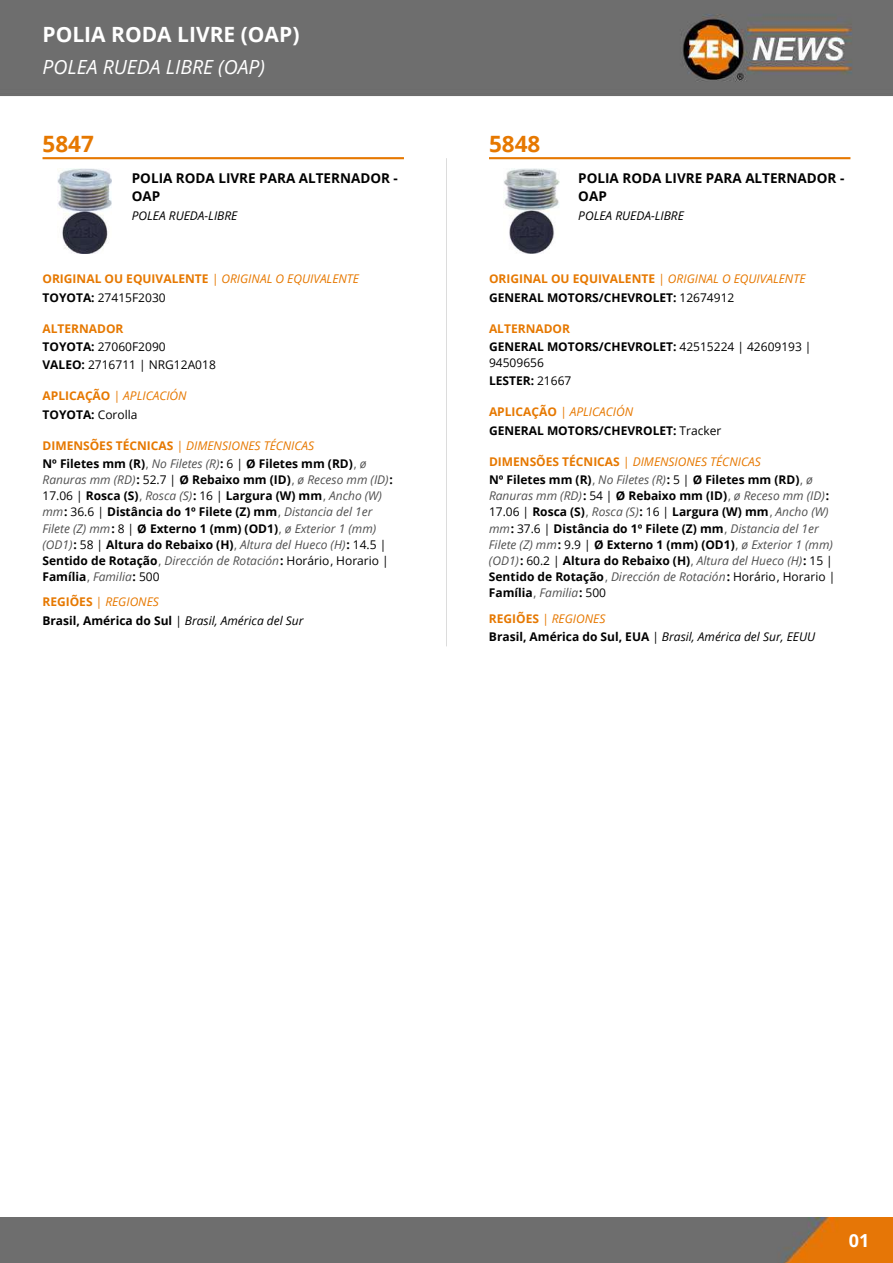
<style>
.page{position:relative;width:893px;height:1263px;background:#fff}
.page>*{position:absolute;margin:0;border:0;box-sizing:border-box;transform-origin:0 0}
.t1{font:700 22.5px "Open Sans";color:#e67800}
.t2{font:700 21px "Open Sans";color:#fff}
.t3{font:italic 19.5px "Open Sans";color:#fff}
.t4{font:700 18px "Open Sans";color:#fff}
.t5{font:700 13.5px/18.3px "Open Sans";color:#000}
.t6{font:italic 12px/16.2px "Open Sans";color:#505050}
.t7{font:700 12px/18.3px "Open Sans";color:#000}
.t8{font:italic 12px/18.3px "Open Sans";color:#000}
.t9{font:12px/18.3px "Open Sans";color:#000}
.t10{font:700 12px/18.3px "Open Sans";color:#e67800}
.t11{font:italic 12px/18.3px "Open Sans";color:#e67800}
.s1{font-weight:400;font-style:italic}
.s2{color:#000}
.s3{font-weight:400;color:#000}
.s4{font-weight:700;color:#e67800}
.s5{font-weight:700}
.s6{font-weight:700;font-style:normal}
.s7{font-weight:700;font-style:normal;color:#000}
.s8{font-style:normal;color:#000}
.s9{color:#e67800}
.s10{font-weight:400;font-style:italic;color:#e67800}
.s11{font-weight:400;color:#505050}
.s12{font-weight:400;font-style:italic;color:#505050}
.s13{font-weight:400}
.s14{font-style:normal}
.s15{font-weight:700;font-style:normal;color:#e67800}
</style>
<div class="page">
<img style="left:0;top:0;width:893px;height:96px">
<img style="left:0;top:1217px;width:893px;height:46px">
<hr style="left:43px;top:157px;width:361px;height:2px;background:#e67800">
<img style="left:58px;top:169px;width:54px;height:84px">
<hr style="left:489px;top:157px;width:361px;height:2px;background:#e67800">
<img style="left:504px;top:169px;width:56px;height:84px">
<hr style="left:446px;top:158px;width:1px;height:488px;background:#dcdcdc">
<h2 class="t2" style="left:43px;top:19px;width:258px">POLIA RODA LIVRE (OAP)</h2>
<h3 class="t3" style="left:43px;top:54px;width:224px">POLEA RUEDA LIBRE (OAP)</h3>
<h1 class="t1" style="left:43px;top:128px;width:53px">5847</h1>
<p class="t5" style="left:132px;top:168px;width:268px">POLIA RODA LIVRE PARA ALTERNADOR -<br>OAP</p>
<p class="t8" style="left:132px;top:206px;width:107px">POLEA RUEDA-LIBRE</p>
<p class="t10" style="left:43px;top:269px;width:318px">ORIGINAL OU EQUIVALENTE <span class="s1">| ORIGINAL O EQUIVALENTE<br></span><span class="s2">TOYOTA:</span> <span class="s3">27415F2030</span></p>
<p class="t9" style="left:43px;top:319px;width:175px"><span class="s4">ALTERNADOR<br></span><span class="s5">TOYOTA:</span> 27060F2090<br><span class="s5">VALEO:</span> 2716711 | NRG12A018</p>
<p class="t11" style="left:43px;top:386px;width:146px"><span class="s6">APLICAÇÃO</span> | APLICACIÓN<br><span class="s7">TOYOTA:</span> <span class="s8">Corolla</span></p>
<p class="t7" style="left:43px;top:436px;width:325px"><span class="s9">DIMENSÕES TÉCNICAS</span> <span class="s10">| DIMENSIONES TÉCNICAS<br></span>Nº Filetes mm (R)<span class="s11">,</span> <span class="s12">No Filetes (R)</span>: <span class="s13">6 |</span> Ø Filetes mm (RD)<span class="s11">,</span> <span class="s12">ø</span></p>
<p class="t6" style="left:42px;top:471px;width:352px">Ranuras mm (RD)<span class="s7">:</span> <span class="s8">52.7 |</span> <span class="s7">Ø Rebaixo mm (ID)</span><span class="s14">,</span> ø Receso mm (ID)<span class="s7">:<br></span><span class="s8">17.06 |</span> <span class="s7">Rosca (S)</span><span class="s14">,</span> Rosca (S)<span class="s7">:</span> <span class="s8">16 |</span> <span class="s7">Largura (W) mm</span><span class="s14">,</span> Ancho (W) mm<span class="s7">:</span> <span class="s8">36.6 |</span> <span class="s7">Distância do 1º Filete (Z) mm</span><span class="s14">,</span> Distancia del 1er Filete (Z) mm<span class="s7">:</span> <span class="s8">8 |</span> <span class="s7">Ø Externo 1 (mm) (OD1)</span><span class="s14">,</span> ø Exterior 1 (mm) (OD1)<span class="s7">:</span> <span class="s8">58 |</span> <span class="s7">Altura do Rebaixo (H)</span><span class="s14">,</span> Altura del Hueco (H)<span class="s7">:</span> <span class="s8">14.5 | </span><span class="s7">Sentido de Rotação</span><span class="s14">,</span> Dirección de Rotación<span class="s7">:</span> <span class="s8">Horário, Horario | </span><span class="s7">Família</span><span class="s14">,</span> Familia<span class="s7">:</span> <span class="s8">500</span></p>
<p class="t8" style="left:42px;top:593px;width:263px"><span class="s15">REGIÕES</span> <span class="s9">| REGIONES<br></span><span class="s6">Brasil, América do Sul</span> | Brasil, América del Sur</p>
<h1 class="t1" style="left:489px;top:128px;width:53px">5848</h1>
<p class="t5" style="left:578px;top:168px;width:268px">POLIA RODA LIVRE PARA ALTERNADOR -<br>OAP</p>
<p class="t8" style="left:578px;top:206px;width:107px">POLEA RUEDA-LIBRE</p>
<p class="t7" style="left:489px;top:269px;width:318px"><span class="s9">ORIGINAL OU EQUIVALENTE</span> <span class="s10">| ORIGINAL O EQUIVALENTE<br></span>GENERAL MOTORS/CHEVROLET: <span class="s13">12674912</span></p>
<p class="t7" style="left:489px;top:319px;width:324px"><span class="s9">ALTERNADOR<br></span>GENERAL MOTORS/CHEVROLET: <span class="s13">42515224 | 42609193 |</span></p>
<p class="t9" style="left:489px;top:353px;width:84px">94509656<br><span class="s5">LESTER:</span> 21667</p>
<p class="t7" style="left:489px;top:403px;width:234px"><span class="s9">APLICAÇÃO</span> <span class="s10">| APLICACIÓN<br></span>GENERAL MOTORS/CHEVROLET: <span class="s13">Tracker</span></p>
<p class="t7" style="left:489px;top:452px;width:325px"><span class="s9">DIMENSÕES TÉCNICAS</span> <span class="s10">| DIMENSIONES TÉCNICAS<br></span>Nº Filetes mm (R)<span class="s11">,</span> <span class="s12">No Filetes (R)</span>: <span class="s13">5 |</span> Ø Filetes mm (RD)<span class="s11">,</span> <span class="s12">ø</span></p>
<p class="t6" style="left:489px;top:487px;width:348px">Ranuras mm (RD)<span class="s7">:</span> <span class="s8">54 |</span> <span class="s7">Ø Rebaixo mm (ID)</span><span class="s14">,</span> ø Receso mm (ID)<span class="s7">:<br></span><span class="s8">17.06 |</span> <span class="s7">Rosca (S)</span><span class="s14">,</span> Rosca (S)<span class="s7">:</span> <span class="s8">16 |</span> <span class="s7">Largura (W) mm</span><span class="s14">,</span> Ancho (W) mm<span class="s7">:</span> <span class="s8">37.6 |</span> <span class="s7">Distância do 1º Filete (Z) mm</span><span class="s14">,</span> Distancia del 1er Filete (Z) mm<span class="s7">:</span> <span class="s8">9.9 |</span> <span class="s7">Ø Externo 1 (mm) (OD1)</span><span class="s14">,</span> ø Exterior 1 (mm) (OD1)<span class="s7">:</span> <span class="s8">60.2 |</span> <span class="s7">Altura do Rebaixo (H)</span><span class="s14">,</span> Altura del Hueco (H)<span class="s7">:</span> <span class="s8">15 | </span><span class="s7">Sentido de Rotação</span><span class="s14">,</span> Dirección de Rotación<span class="s7">:</span> <span class="s8">Horário, Horario | </span><span class="s7">Família</span><span class="s14">,</span> Familia<span class="s7">:</span> <span class="s8">500</span></p>
<p class="t8" style="left:489px;top:609px;width:328px"><span class="s15">REGIÕES</span> <span class="s9">| REGIONES<br></span><span class="s6">Brasil, América do Sul, EUA</span> | Brasil, América del Sur, EEUU</p>
<h3 class="t4" style="left:849px;top:1228px;width:22px">01</h3>
</div>
